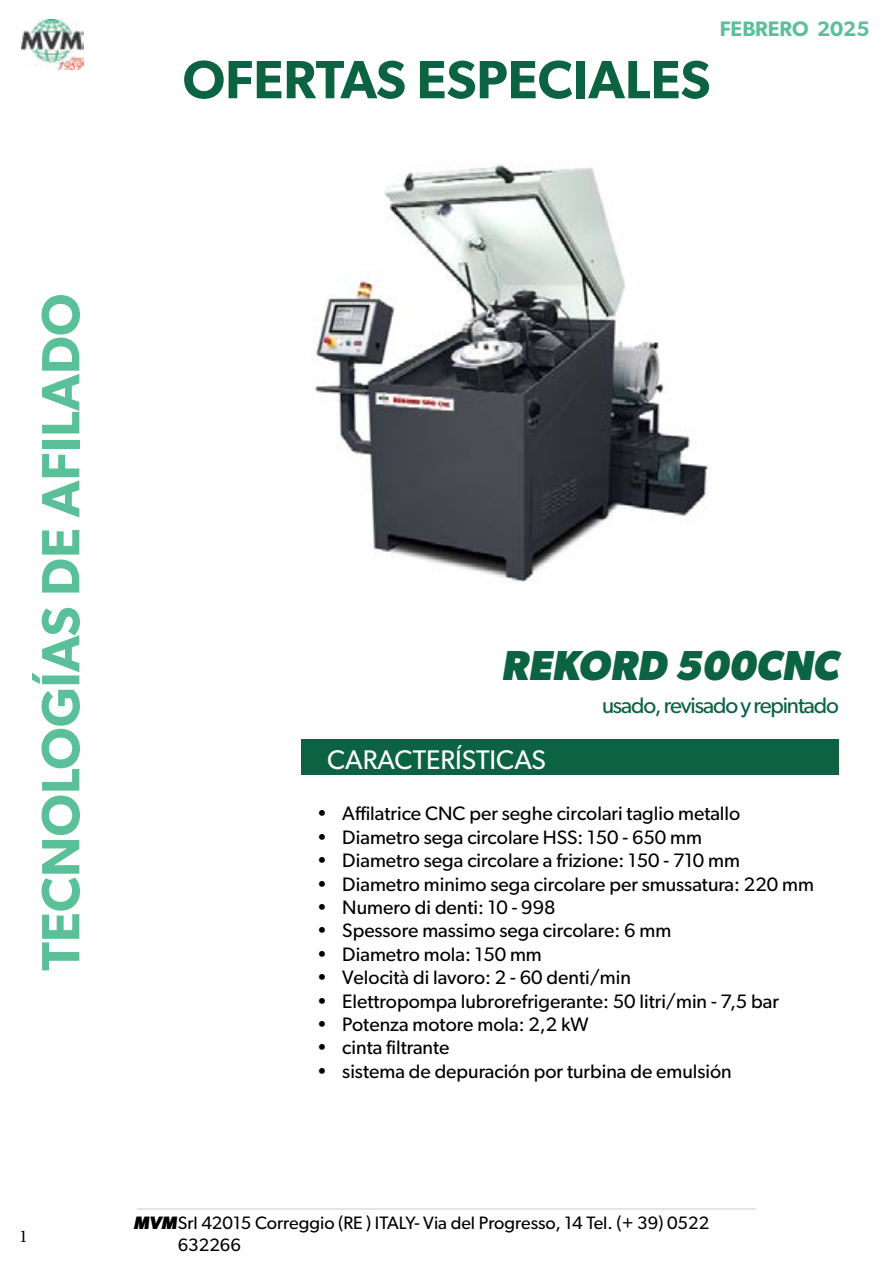
<style>
.page{position:relative;width:893px;height:1263px;background:#fff}
.page>*{position:absolute;margin:0;border:0;box-sizing:border-box;transform-origin:0 0}
.t1{font:600 54px "Gibson";color:#5ac099}
.t2{font:600 54px "Gibson";color:#0c6344}
.t3{font:italic 700 42px "Gibson";color:#0c6344}
.t4{font:27px "Gibson";color:#fff}
.t5{font:22.5px "Gibson";letter-spacing:-.05em;color:#0c6344}
.t6{font:600 21px "Gibson";color:#5ac099}
.t7{font:19.5px "Gibson";color:#000}
.t8{font:18px/21.6px "Gibson";color:#000}
.t9{font:18px "Minion Pro";color:#000}
.s1{font-weight:700;font-style:italic}
</style>
<div class="page">
<img style="left:21px;top:19px;width:63px;height:51px">
<div style="left:302px;top:739px;width:537px;height:36px;background:#0c6344"></div>
<hr style="left:137px;top:1209px;width:619px;height:1px;background:#cbcbcb">
<img style="left:312px;top:164px;width:396px;height:418px">
<h1 class="t2" style="left:183px;top:47px;width:529px">OFERTAS ESPECIALES</h1>
<p class="t6" style="left:720px;top:16px;width:151px">FEBRERO 2025</p>
<h1 class="t1" style="left:28px;top:971px;width:678px;rotate:-90deg">TECNOLOGÍAS DE AFILADO</h1>
<p class="t9" style="left:19px;top:1225px;width:10px">1</p>
<h2 class="t3" style="left:502px;top:641px;width:339px">REKORD 500CNC</h2>
<p class="t5" style="left:602px;top:691px;width:238px">usado, revisado y repintado</p>
<h3 class="t4" style="left:327px;top:744px;width:220px">CARACTERÍSTICAS</h3>
<p class="t7" style="left:317px;top:802px;width:425px">• Affilatrice CNC per seghe circolari taglio metallo</p>
<p class="t7" style="left:317px;top:825px;width:387px">• Diametro sega circolare HSS: 150 - 650 mm</p>
<p class="t7" style="left:317px;top:849px;width:425px">• Diametro sega circolare a frizione: 150 - 710 mm</p>
<p class="t7" style="left:317px;top:872px;width:499px">• Diametro minimo sega circolare per smussatura: 220 mm</p>
<p class="t7" style="left:317px;top:895px;width:240px">• Numero di denti: 10 - 998</p>
<p class="t7" style="left:317px;top:919px;width:356px">• Spessore massimo sega circolare: 6 mm</p>
<p class="t7" style="left:317px;top:942px;width:227px">• Diametro mola: 150 mm</p>
<p class="t7" style="left:317px;top:966px;width:316px">• Velocità di lavoro: 2 - 60 denti/min</p>
<p class="t7" style="left:317px;top:989px;width:464px">• Elettropompa lubrorefrigerante: 50 litri/min - 7,5 bar</p>
<p class="t7" style="left:317px;top:1012px;width:273px">• Potenza motore mola: 2,2 kW</p>
<p class="t7" style="left:317px;top:1036px;width:134px">• cinta filtrante</p>
<p class="t7" style="left:317px;top:1059px;width:417px">• sistema de depuración por turbina de emulsión</p>
<p class="t8" style="left:178px;top:1212px;width:533px;text-indent:-44px"><span class="s1">MVM</span>Srl 42015 Correggio (RE ) ITALY- Via del Progresso, 14 Tel. (+ 39) 0522<br>632266</p>
</div>
